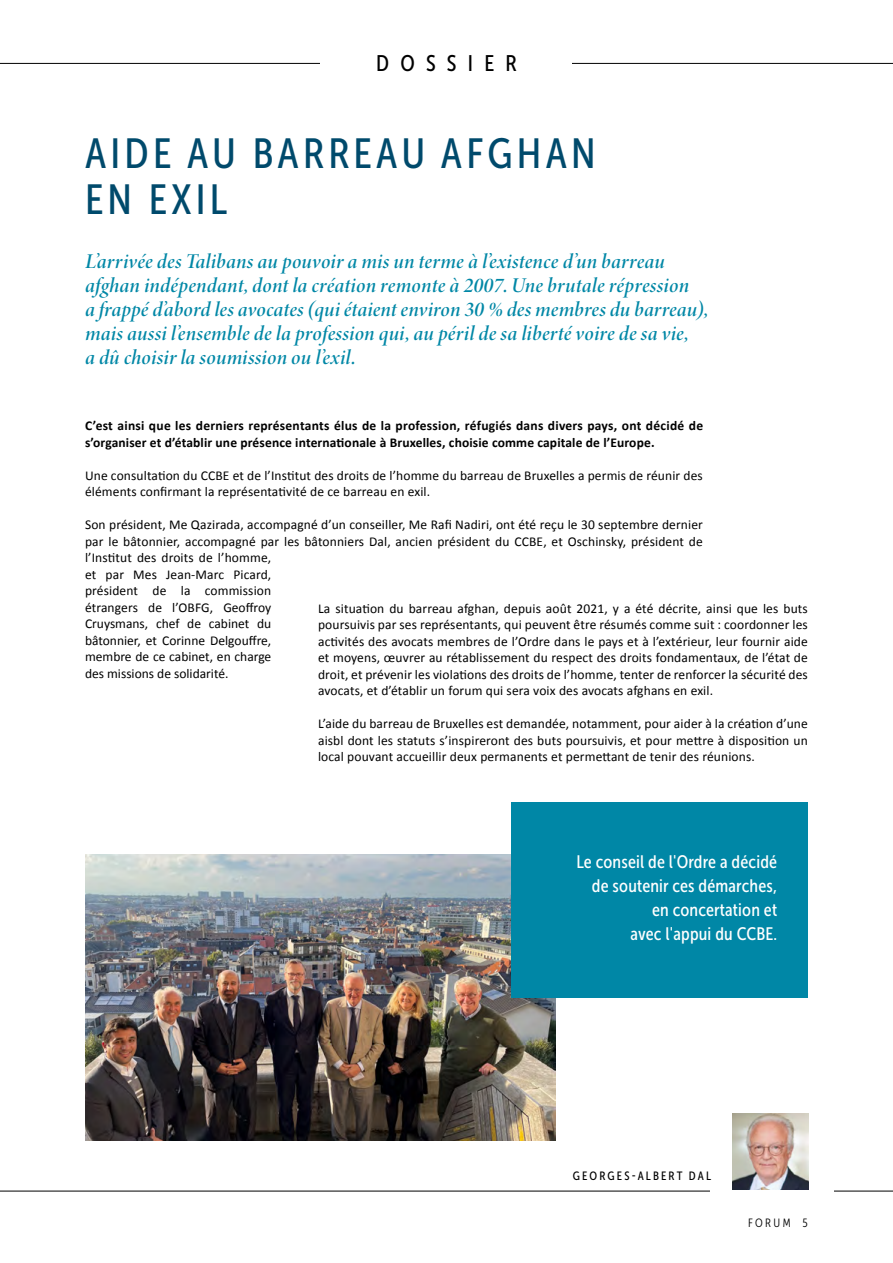
<style>
.page{position:relative;width:893px;height:1263px;background:#fff}
.page>*{position:absolute;margin:0;border:0;box-sizing:border-box;transform-origin:0 0}
.UV_Titre_25_22-1{font:42px "Museo Sans Cond 500";letter-spacing:.1em;color:#004a6c}
.t1{font:22.5px "Museo Sans Cond 500";letter-spacing:.5em;color:#000}
.t2{font:italic 600 21px/24px "Minion 3 Display";letter-spacing:.015em;color:#0087a6}
.t3{font:18px "Museo Sans Cond 500";letter-spacing:.01em;color:#fff}
.t4{font:13.5px/16.5px "Calibri";letter-spacing:.01em;color:#000}
.t5{font:700 13.5px/16.5px "Calibri";letter-spacing:.01em;color:#000}
.t6{font:12px "Museo Sans Cond 500";letter-spacing:.18em;color:#000}
.t7{font:12px "Museo Sans Cond 300";letter-spacing:.2em;color:#000}
</style>
<div class="page">
<img style="left:85px;top:855px;width:470px;height:285px">
<hr style="left:0;top:63px;width:893px;height:1px;background:#000">
<hr style="left:0;top:1191px;width:893px;height:1px;background:#000">
<div style="left:711px;top:1121px;width:123px;height:73px;background:#fff"></div>
<img style="left:732px;top:1113px;width:76px;height:76px">
<div style="left:512px;top:803px;width:296px;height:195px;background:#0087a6"></div>
<div style="left:320px;top:55px;width:252px;height:21px;background:#fff"></div>
<p class="t1" style="left:376px;top:51px;width:142px">DOSSIER</p>
<p class="UV_Titre_25_22-1" style="left:85px;top:130px;width:512px">AIDE AU BARREAU AFGHAN</p>
<p class="UV_Titre_25_22-1" style="left:85px;top:177px;width:144px">EN EXIL</p>
<p class="t2" style="left:85px;top:249px;width:624px">L’arrivée des Talibans au pouvoir a mis un terme à l’existence d’un barreau afghan indépendant, dont la création remonte à 2007. Une brutale répression<br>a frappé d’abord les avocates (qui étaient environ 30 % des membres du barreau), mais aussi l’ensemble de la profession qui, au péril de sa liberté voire de sa vie,<br>a dû choisir la soumission ou l’exil.</p>
<p class="t5" style="left:85px;top:417px;width:620px">C’est ainsi que les derniers représentants élus de la profession, réfugiés dans divers pays, ont décidé de s’organiser et d’établir une présence internationale à Bruxelles, choisie comme capitale de l’Europe.</p>
<p class="t4" style="left:85px;top:466px;width:619px">Une consultation du CCBE et de l’Institut des droits de l’homme du barreau de Bruxelles a permis de réunir des éléments confirmant la représentativité de ce barreau en exil.</p>
<p class="t4" style="left:85px;top:516px;width:619px">Son président, Me Qazirada, accompagné d’un conseiller, Me Rafi Nadiri, ont été reçu le 30 septembre dernier par le bâtonnier, accompagné par les bâtonniers Dal, ancien président du CCBE, et Oschinsky, président de l’Institut des droits de l’homme,<br>et par Mes Jean-Marc Picard,<br>président de la commission<br>étrangers de l’OBFG, Geoffroy<br>Cruysmans, chef de cabinet du<br>bâtonnier, et Corinne Delgouffre,<br>membre de ce cabinet, en charge<br>des missions de solidarité.</p>
<p class="t4" style="left:318px;top:599px;width:491px;text-align:justify">La situation du barreau afghan, depuis août 2021, y a été décrite, ainsi que les buts poursuivis par ses représentants, qui peuvent être résumés comme suit : coordonner les activités des avocats membres de l’Ordre dans le pays et à l’extérieur, leur fournir aide et moyens, œuvrer au rétablissement du respect des droits fondamentaux, de l’état de droit, et prévenir les violations des droits de l’homme, tenter de renforcer la sécurité des avocats, et d’établir un forum qui sera voix des avocats afghans en exil.</p>
<p class="t4" style="left:318px;top:715px;width:491px;text-align:justify">L’aide du barreau de Bruxelles est demandée, notamment, pour aider à la création d’une aisbl dont les statuts s’inspireront des buts poursuivis, et pour mettre à disposition un local pouvant accueillir deux permanents et permettant de tenir des réunions.</p>
<p class="t3" style="left:577px;top:852px;width:202px">Le conseil de l'Ordre a décidé</p>
<p class="t3" style="left:592px;top:876px;width:187px">de soutenir ces démarches,</p>
<p class="t3" style="left:652px;top:900px;width:127px">en concertation et</p>
<p class="t3" style="left:630px;top:924px;width:148px">avec l'appui du CCBE.</p>
<p class="t6" style="left:573px;top:1169px;width:140px">GEORGES-ALBERT DAL</p>
<p class="t7" style="left:748px;top:1217px;width:61px">FORUM 5</p>
</div>
